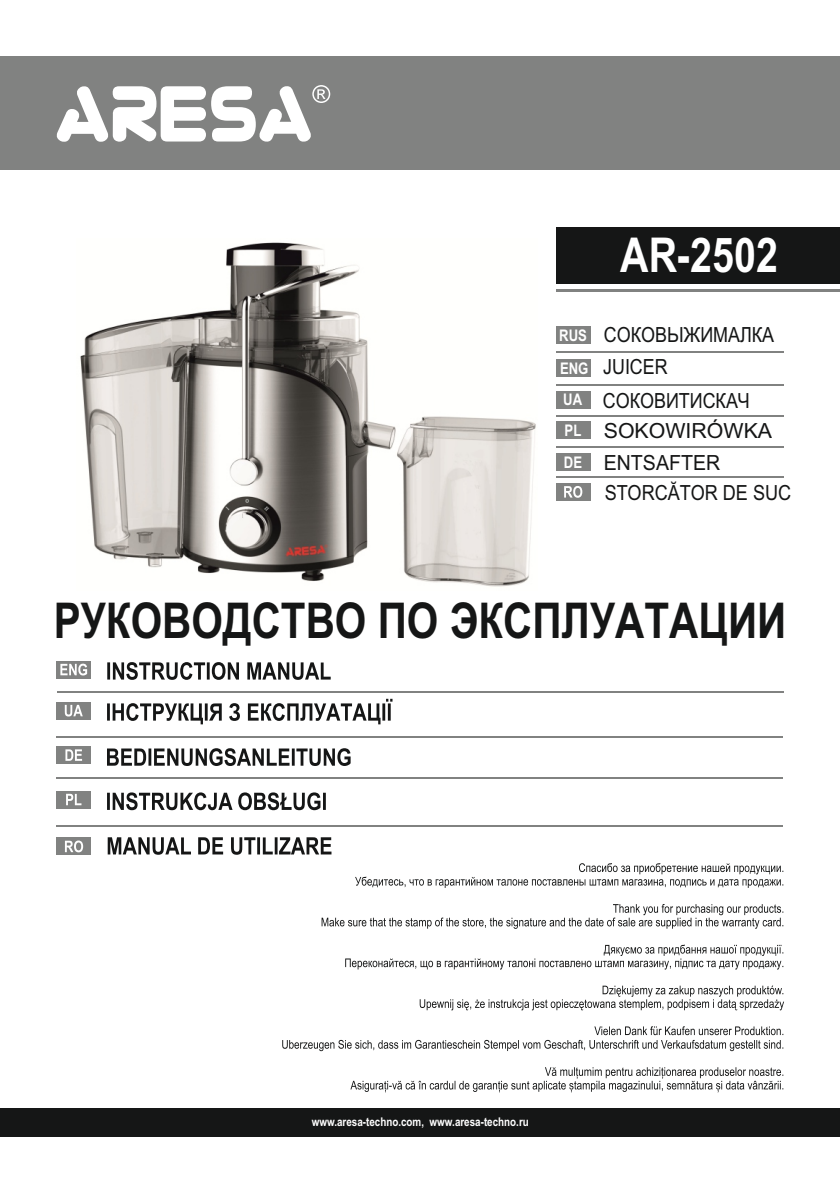
<style>
.page{position:relative;width:840px;height:1191px;background:#fff}
.page>*{position:absolute;margin:0;border:0;box-sizing:border-box;transform-origin:0 0}
.t1{font:700 49.4px "Arial Narrow";color:#151616}
.t2{font:700 48px "Arial Narrow";color:#fff}
.t3{font:20.8px/32px "Arial Narrow";color:#151616;scale:1.04 1}
.t4{font:20.8px "Arial";color:#151616;scale:.87 1}
.t5{font:20.8px "Arial";color:#151616}
.t6{font:20.8px "Arial Narrow";color:#151616;scale:1.14 1}
.t7{font:700 16px/32.2px "Arial Narrow";color:#fff;text-align:justify}
.t8{font:700 12px "Arial Narrow";color:#fff}
.s1{font-weight:700;font-size:16px;color:#fff}
</style>
<div class="page">
<div style="left:556px;top:227px;width:283px;height:56px;background:#151616"></div>
<div style="left:0;top:1108px;width:839px;height:28px;background:#151616"></div>
<div style="left:0;top:57px;width:839px;height:113px;background:#818281"></div>
<svg style="left:56px;top:85px;width:274px;height:57px"></svg>
<hr style="left:556px;top:289px;width:283px;height:3px;background:#818281">
<img style="left:80px;top:242px;width:456px;height:345px">
<hr style="left:556px;top:351px;width:226px;height:2px;background:#818281">
<hr style="left:556px;top:384px;width:226px;height:1px;background:#818281">
<hr style="left:556px;top:415px;width:226px;height:2px;background:#818281">
<div style="left:556px;top:327px;width:34px;height:17px;background:#818281"></div>
<div style="left:556px;top:359px;width:34px;height:17px;background:#818281"></div>
<div style="left:556px;top:391px;width:34px;height:17px;background:#818281"></div>
<div style="left:556px;top:421px;width:34px;height:17px;background:#818281"></div>
<div style="left:556px;top:453px;width:34px;height:17px;background:#818281"></div>
<hr style="left:556px;top:476px;width:226px;height:2px;background:#818281">
<hr style="left:556px;top:446px;width:226px;height:1px;background:#818281">
<div style="left:556px;top:483px;width:34px;height:17px;background:#818281"></div>
<svg style="left:564px;top:486px;width:18px;height:12px"></svg>
<svg style="left:107px;top:662px;width:223px;height:18px"></svg>
<hr style="left:57px;top:690px;width:726px;height:2px;background:#818281">
<hr style="left:57px;top:736px;width:725px;height:1px;background:#818281">
<div style="left:57px;top:661px;width:34px;height:17px;background:#818281"></div>
<svg style="left:60px;top:663px;width:27px;height:12px"></svg>
<div style="left:57px;top:702px;width:34px;height:17px;background:#818281"></div>
<svg style="left:65px;top:705px;width:18px;height:11px"></svg>
<div style="left:57px;top:791px;width:34px;height:17px;background:#818281"></div>
<svg style="left:66px;top:794px;width:15px;height:11px"></svg>
<svg style="left:107px;top:792px;width:218px;height:18px"></svg>
<div style="left:57px;top:746px;width:34px;height:17px;background:#818281"></div>
<svg style="left:65px;top:749px;width:17px;height:12px"></svg>
<hr style="left:57px;top:777px;width:725px;height:2px;background:#818281">
<svg style="left:107px;top:699px;width:285px;height:25px"></svg>
<svg style="left:107px;top:748px;width:243px;height:18px"></svg>
<div style="left:57px;top:838px;width:34px;height:17px;background:#818281"></div>
<svg style="left:65px;top:840px;width:18px;height:12px"></svg>
<svg style="left:108px;top:837px;width:223px;height:17px"></svg>
<hr style="left:57px;top:825px;width:725px;height:2px;background:#818281">
<svg style="left:282px;top:863px;width:501px;height:229px"></svg>
<h2 class="t2" style="left:620px;top:237px;width:159px">AR-2502</h2>
<h3 class="t3" style="left:602px;top:320px;width:166px">СОКОВЫЖИМАЛКА<br>JUICER</h3>
<h3 class="t3" style="left:602px;top:387px;width:143px">СОКОВИТИСКАЧ</h3>
<h3 class="t5" style="left:603px;top:423px;width:170px">SOKOWIRÓWKA</h3>
<h3 class="t6" style="left:563px;top:455px;width:138px"><span class="s1">DE</span> ENTSAFTER</h3>
<h3 class="t4" style="left:604px;top:485px;width:216px">STORCĂTOR DE SUC</h3>
<h3 class="t7" style="left:559px;top:321px;width:31px">RUS ENG UA</h3>
<h3 class="t7" style="left:564px;top:415px;width:18px">PL</h3>
<h1 class="t1" style="left:54px;top:602px;width:733px">РУКОВОДСТВО ПО ЭКСПЛУАТАЦИИ</h1>
<p class="t8" style="left:311px;top:1116px;width:218px">www.aresa-techno.com, www.aresa-techno.ru</p>
</div>
